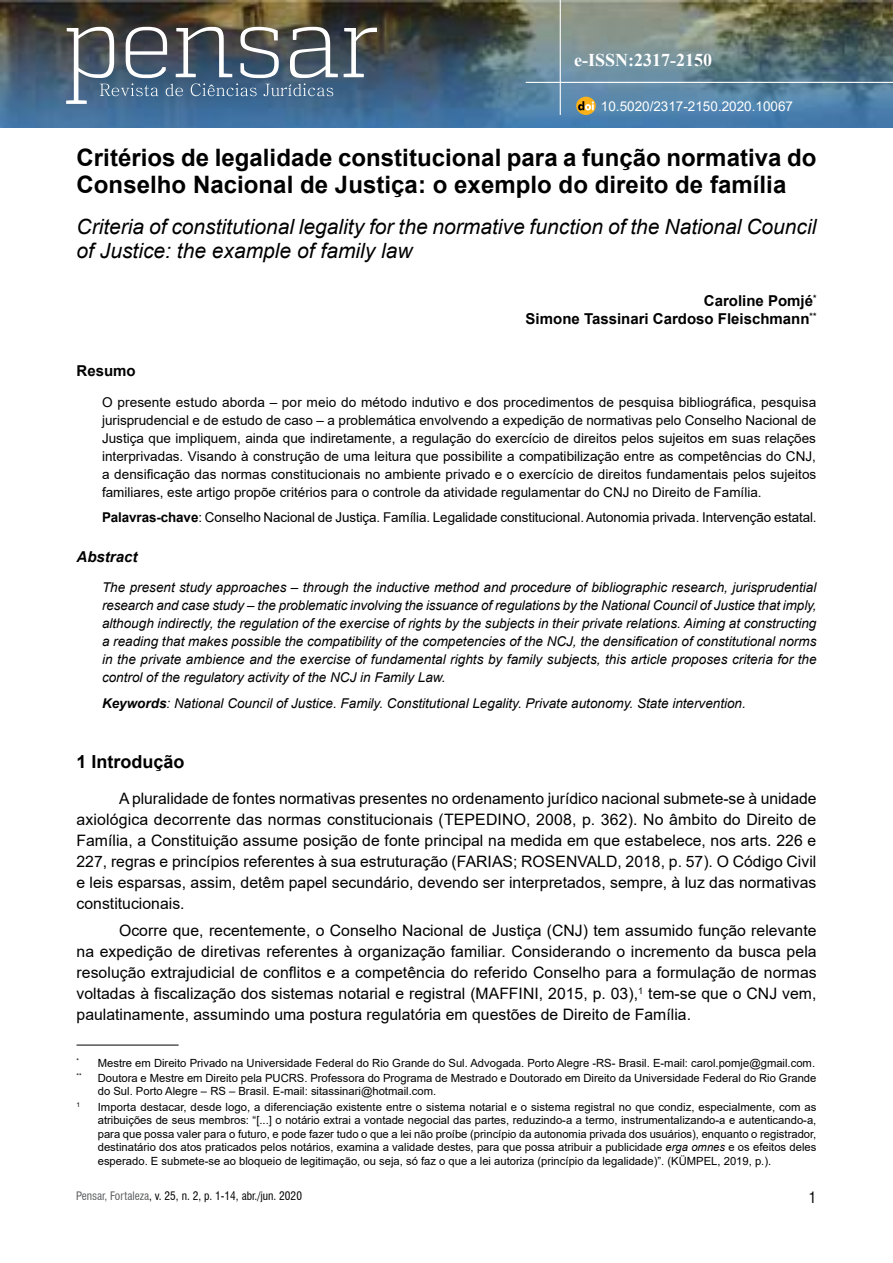
<style>
.page{position:relative;width:893px;height:1263px;background:#fff}
.page>*{position:absolute;margin:0;border:0;box-sizing:border-box;transform-origin:0 0}
.t1{font:700 24px/27px "Arial";color:#000}
.t2{font:italic 21px/24px "Arial";color:#000}
.t3{font:700 18px "Times New Roman";color:#fff}
.t4{font:700 18px "Arial";color:#000}
.t5{font:15.75px/21px "Arial";color:#000;text-align:justify}
.t6{font:700 15px/18px "Arial";color:#000;text-align:right}
.t7{font:italic 700 15px "Arial";color:#000}
.t8{font:condensed 15px "Swiss 721 BT";color:#000}
.t9{font:13.5px/18px "Arial";letter-spacing:-.005em;color:#000;text-align:justify}
.t10{font:italic 13.5px/18px "Arial";color:#000;text-align:justify}
.t11{font:13.5px "Arial";color:#fff}
.t12{font:condensed 11.4px "Swiss 721 BT";color:#000}
.t13{font:11.25px/13.5px "Arial";color:#000}
.t14{font:6.6px "Arial";color:#000}
.s1{font-weight:700}
.s2{font-style:italic}
.s3{color:#58595b}
</style>
<div class="page">
<img style="left:0;top:0;width:893px;height:127px">
<hr style="left:560px;top:0;width:1px;height:115px;background:#fff">
<hr style="left:526px;top:82px;width:367px;height:1px;background:#fff">
<svg style="left:66px;top:27px;width:311px;height:77px;background:#627282"></svg>
<svg style="left:576px;top:97px;width:20px;height:18px"></svg>
<svg style="left:578px;top:101px;width:16px;height:9px"></svg>
<hr style="left:77px;top:1045px;width:102px;height:1px;background:#000">
<h3 class="t3" style="left:574px;top:47px;width:139px">e-ISSN:2317-2150</h3>
<p class="t11" style="left:601px;top:97px;width:194px">10.5020/2317-2150.2020.10067</p>
<h1 class="t1" style="left:77px;top:145px;width:741px">Critérios de legalidade constitucional para a função normativa do<br>Conselho Nacional de Justiça: o exemplo do direito de família</h1>
<h2 class="t2" style="left:77px;top:215px;width:741px">Criteria of constitutional legality for the normative function of the National Council of Justice: the example of family law</h2>
<h3 class="t6" style="left:526px;top:292px;width:292px">Caroline Pomjé<sup>*<br></sup>Simone Tassinari Cardoso Fleischmann<sup>**</sup></h3>
<h3 class="t6" style="left:77px;top:362px;width:61px">Resumo</h3>
<p class="t9" style="left:102px;top:393px;width:716px">O presente estudo aborda – por meio do método indutivo e dos procedimentos de pesquisa bibliográfica, pesquisa jurisprudencial e de estudo de caso – a problemática envolvendo a expedição de normativas pelo Conselho Nacional de Justiça que impliquem, ainda que indiretamente, a regulação do exercício de direitos pelos sujeitos em suas relações interprivadas. Visando à construção de uma leitura que possibilite a compatibilização entre as competências do CNJ, a densificação das normas constitucionais no ambiente privado e o exercício de direitos fundamentais pelos sujeitos familiares, este artigo propõe critérios para o controle da atividade regulamentar do CNJ no Direito de Família.</p>
<p class="t9" style="left:102px;top:508px;width:716px"><span class="s1">Palavras-chave</span>: Conselho Nacional de Justiça. Família. Legalidade constitucional. Autonomia privada. Intervenção estatal.</p>
<h3 class="t7" style="left:77px;top:546px;width:62px">Abstract</h3>
<p class="t10" style="left:102px;top:579px;width:716px">The present study approaches – through the inductive method and procedure of bibliographic research, jurisprudential research and case study – the problematic involving the issuance of regulations by the National Council of Justice that imply, although indirectly, the regulation of the exercise of rights by the subjects in their private relations. Aiming at constructing a reading that makes possible the compatibility of the competencies of the NCJ, the densification of constitutional norms in the private ambience and the exercise of fundamental rights by family subjects, this article proposes criteria for the control of the regulatory activity of the NCJ in Family Law.</p>
<p class="t10" style="left:102px;top:694px;width:645px"><span class="s1">Keywords</span>: National Council of Justice. Family. Constitutional Legality. Private autonomy. State intervention.</p>
<h3 class="t4" style="left:77px;top:749px;width:110px">1 Introdução</h3>
<p class="t5" style="left:77px;top:788px;width:741px;text-indent:43px">A pluralidade de fontes normativas presentes no ordenamento jurídico nacional submete-se à unidade axiológica decorrente das normas constitucionais (TEPEDINO, 2008, p. 362). No âmbito do Direito de Família, a Constituição assume posição de fonte principal na medida em que estabelece, nos arts. 226 e 227, regras e princípios referentes à sua estruturação (FARIAS; ROSENVALD, 2018, p. 57). O Código Civil e leis esparsas, assim, detêm papel secundário, devendo ser interpretados, sempre, à luz das normativas constitucionais.</p>
<p class="t5" style="left:77px;top:920px;width:742px;text-indent:43px">Ocorre que, recentemente, o Conselho Nacional de Justiça (CNJ) tem assumido função relevante na expedição de diretivas referentes à organização familiar. Considerando o incremento da busca pela resolução extrajudicial de conflitos e a competência do referido Conselho para a formulação de normas voltadas à fiscalização dos sistemas notarial e registral (MAFFINI, 2015, p. 03),<sup>1</sup> tem-se que o CNJ vem, paulatinamente, assumindo uma postura regulatória em questões de Direito de Família.</p>
<p class="t13" style="left:77px;top:1056px;width:740px"><sup>*</sup> Mestre em Direito Privado na Universidade Federal do Rio Grande do Sul. Advogada. Porto Alegre -RS- Brasil. E-mail: carol.pomje@gmail.com.</p>
<p class="t14" style="left:77px;top:1071px;width:7px">**</p>
<p class="t13" style="left:98px;top:1071px;width:720px">Doutora e Mestre em Direito pela PUCRS. Professora do Programa de Mestrado e Doutorado em Direito da Universidade Federal do Rio Grande do Sul. Porto Alegre – RS – Brasil. E-mail: sitassinari@hotmail.com.</p>
<p class="t14" style="left:77px;top:1100px;width:5px">1</p>
<p class="t13" style="left:98px;top:1100px;width:720px;text-align:justify">Importa destacar, desde logo, a diferenciação existente entre o sistema notarial e o sistema registral no que condiz, especialmente, com as atribuições de seus membros: “[...] o notário extrai a vontade negocial das partes, reduzindo-a a termo, instrumentalizando-a e autenticando-a, para que possa valer para o futuro, e pode fazer tudo o que a lei não proíbe (princípio da autonomia privada dos usuários), enquanto o registrador, destinatário dos atos praticados pelos notários, examina a validade destes, para que possa atribuir a publicidade <span class="s2">erga omnes</span> e os efeitos deles esperado. E submete-se ao bloqueio de legitimação, ou seja, só faz o que a lei autoriza (princípio da legalidade)”. (KÜMPEL, 2019, p.).</p>
<p class="t12" style="left:76px;top:1189px;width:227px"><span class="s3">Pensar, Fortaleza</span>, v. 25, n. 2, p. 1-14, abr./jun. 2020</p>
<h3 class="t8" style="left:809px;top:1189px;width:9px">1</h3>
</div>
